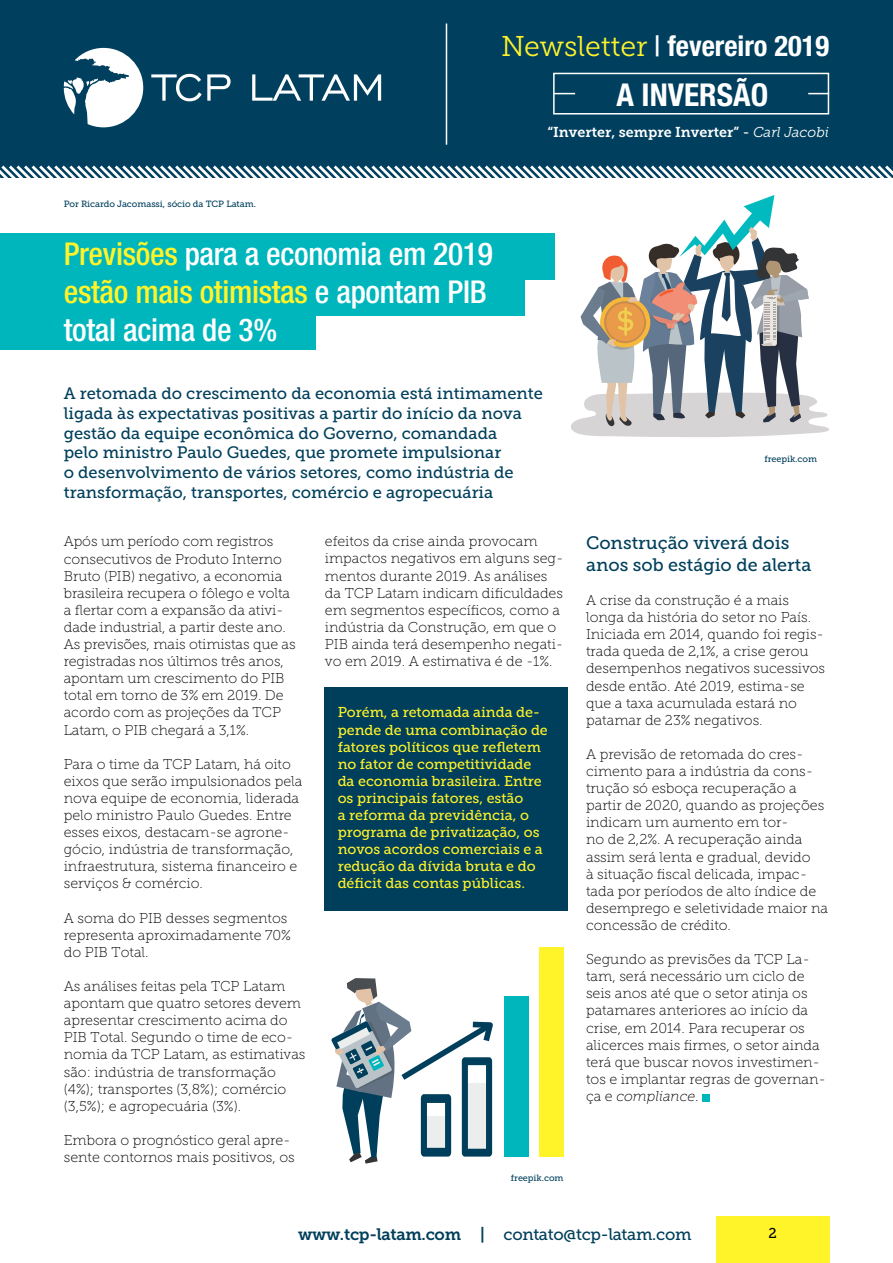
<style>
.page{position:relative;width:893px;height:1263px;background:#fff}
.page>*{position:absolute;margin:0;border:0;box-sizing:border-box;transform-origin:0 0}
.t1{font:500 condensed 31.5px/37.8px "Helvetica Neue LT Std";letter-spacing:-.01em;color:#fff}
.t2{font:700 condensed 31.5px "Helvetica Neue LT Std";color:#fff}
.t3{font:700 condensed 28.5px "Helvetica Neue LT Std";color:#fff}
.t4{font:18px/21.6px "Museo Slab 500";color:#003f5b}
.t5{font:16.5px/19.8px "Museo Slab 500";color:#003f5b}
.t6{font:16.5px "Museo Slab 500";letter-spacing:-.02em;color:#003f5b}
.t7{font:14.25px/17.1px "Museo Slab 100";color:#000}
.t8{font:14.25px/17.1px "Museo Slab 500";color:#fff32a}
.t9{font:14.25px "Museo Slab 700";color:#fff}
.t10{font:14.25px "Museo Slab 500";color:#000}
.t11{font:9px "Museo Slab 500";letter-spacing:-.005em;color:#00405e}
.s1{font-family:"Museo Slab 300";font-weight:400;font-stretch:normal;color:#fff32a}
.s2{font-weight:500}
.s3{color:#fff32a}
.s4{font-family:"Museo Slab 500"}
.s5{font-family:"Museo Slab 300";font-style:italic}
.s6{font-style:italic}
.s7{font-family:"Museo Slab 700"}
</style>
<div class="page">
<div style="left:324px;top:688px;width:243px;height:223px;background:#003f5b"></div>
<div style="left:0;top:308px;width:316px;height:42px;background:#00b6bd"></div>
<div style="left:702px;top:1094px;width:7px;height:7px;background:#00b6bd"></div>
<div style="left:716px;top:1216px;width:113px;height:47px;background:#fff32a"></div>
<div style="left:0;top:269px;width:524px;height:47px;background:#00b6bd"></div>
<div style="left:0;top:233px;width:554px;height:47px;background:#00b6bd"></div>
<div style="left:0;top:0;width:893px;height:177px;background:#00405e"></div>
<hr style="left:446px;top:23px;width:1px;height:122px;background:#fff">
<svg style="left:0;top:165px;width:893px;height:13px"></svg>
<div style="left:553px;top:73px;width:276px;height:41px;border:2px solid #fff"></div>
<svg style="left:554px;top:93px;width:21px;height:1px"></svg>
<svg style="left:808px;top:93px;width:21px;height:1px"></svg>
<svg style="left:64px;top:48px;width:79px;height:79px"></svg>
<svg style="left:151px;top:74px;width:80px;height:27px"></svg>
<svg style="left:252px;top:74px;width:129px;height:27px"></svg>
<div style="left:504px;top:996px;width:24px;height:161px;background:#00b6bd"></div>
<div style="left:539px;top:947px;width:25px;height:210px;background:#fff32a"></div>
<svg style="left:331px;top:978px;width:162px;height:186px"></svg>
<svg style="left:571px;top:195px;width:258px;height:242px"></svg>
<h2 class="t3" style="left:501px;top:28px;width:330px"><span class="s1">Newsletter</span> <span class="s2">|</span> fevereiro 2019</h2>
<p class="t11" style="left:64px;top:199px;width:194px">Por Ricardo Jacomassi, sócio da TCP Latam.</p>
<h1 class="t1" style="left:64px;top:235px;width:430px"><span class="s3">Previsões</span> para a economia em 2019 <span class="s3">estão mais otimistas</span> e apontam PIB total acima de 3%</h1>
<h1 class="t2" style="left:616px;top:75px;width:153px">A Inversão</h1>
<p class="t9" style="left:547px;top:124px;width:283px">“Inverter, sempre Inverter” <span class="s4">-</span> <span class="s5">Carl Jacobi</span></p>
<p class="t5" style="left:64px;top:384px;width:481px">A retomada do crescimento da economia está intimamente ligada às expectativas positivas a partir do início da nova gestão da equipe econômica do Governo, comandada<br>pelo ministro Paulo Guedes, que promete impulsionar<br>o desenvolvimento de vários setores, como indústria de transformação, transportes, comércio e agropecuária</p>
<p class="t7" style="left:64px;top:533px;width:233px">Após um período com registros consecutivos de Produto Interno<br>Bruto (PIB) negativo, a economia brasileira recupera o fôlego e volta a flertar com a expansão da ativi&shy;dade industrial, a partir deste ano.<br>As previsões, mais otimistas que as registradas nos últimos três anos, apontam um crescimento do PIB total em torno de 3% em 2019. De acordo com as projeções da TCP<br>Latam, o PIB chegará a 3,1%.</p>
<p class="t7" style="left:64px;top:755px;width:240px">Para o time da TCP Latam, há oito eixos que serão impulsionados pela nova equipe de economia, liderada pelo ministro Paulo Guedes. Entre esses eixos, destacam-se agrone&shy;gócio, indústria de transformação, infraestrutura, sistema financeiro e serviços &amp; comércio.</p>
<p class="t7" style="left:64px;top:909px;width:229px">A soma do PIB desses segmentos representa aproximadamente 70% do PIB Total.</p>
<p class="t7" style="left:64px;top:978px;width:243px">As análises feitas pela TCP Latam apontam que quatro setores devem apresentar crescimento acima do PIB Total. Segundo o time de eco&shy;nomia da TCP Latam, as estimativas são: indústria de transformação (4%); transportes (3,8%); comércio (3,5%); e agropecuária (3%).</p>
<p class="t7" style="left:64px;top:1131px;width:233px">Embora o prognóstico geral apre&shy;sente contornos mais positivos, os</p>
<p class="t7" style="left:325px;top:533px;width:240px">efeitos da crise ainda provocam impactos negativos em alguns seg&shy;mentos durante 2019. As análises da TCP Latam indicam dificuldades em segmentos específicos, como a indústria da Construção, em que o PIB ainda terá desempenho negati&shy;vo em 2019. A estimativa é de -1%.</p>
<p class="t8" style="left:338px;top:704px;width:212px">Porém, a retomada ainda de&shy;pende de uma combinação de fatores políticos que refletem no fator de competitividade da economia brasileira. Entre os principais fatores, estão<br>a reforma da previdência, o programa de privatização, os novos acordos comerciais e a redução da dívida bruta e do déficit das contas públicas.</p>
<p class="t11" style="left:511px;top:1173px;width:54px">freepik.com</p>
<p class="t11" style="left:764px;top:454px;width:54px">freepik.com</p>
<p class="t4" style="left:586px;top:532px;width:227px">Construção viverá dois anos sob estágio de alerta</p>
<p class="t7" style="left:586px;top:592px;width:241px">A crise da construção é a mais longa da história do setor no País.<br>Iniciada em 2014, quando foi regis&shy;trada queda de 2,1%, a crise gerou desempenhos negativos sucessivos desde então. Até 2019, estima-se que a taxa acumulada estará no patamar de 23% negativos.</p>
<p class="t7" style="left:586px;top:746px;width:244px">A previsão de retomada do cres&shy;cimento para a indústria da cons&shy;trução só esboça recuperação a partir de 2020, quando as projeções indicam um aumento em tor-<br>no de 2,2%. A recuperação ainda assim será lenta e gradual, devido<br>à situação fiscal delicada, impac&shy;tada por períodos de alto índice de desemprego e seletividade maior na concessão de crédito.</p>
<p class="t7" style="left:586px;top:951px;width:241px">Segundo as previsões da TCP La&shy;tam, será necessário um ciclo de seis anos até que o setor atinja os patamares anteriores ao início da crise, em 2014. Para recuperar os alicerces mais firmes, o setor ainda terá que buscar novos investimen&shy;tos e implantar regras de governan&shy;ça e <span class="s6">compliance</span>.</p>
<p class="t6" style="left:298px;top:1225px;width:395px"><span class="s7">www.tcp-latam.com |</span> contato@tcp-latam.com</p>
<p class="t10" style="left:768px;top:1225px;width:10px">2</p>
</div>
